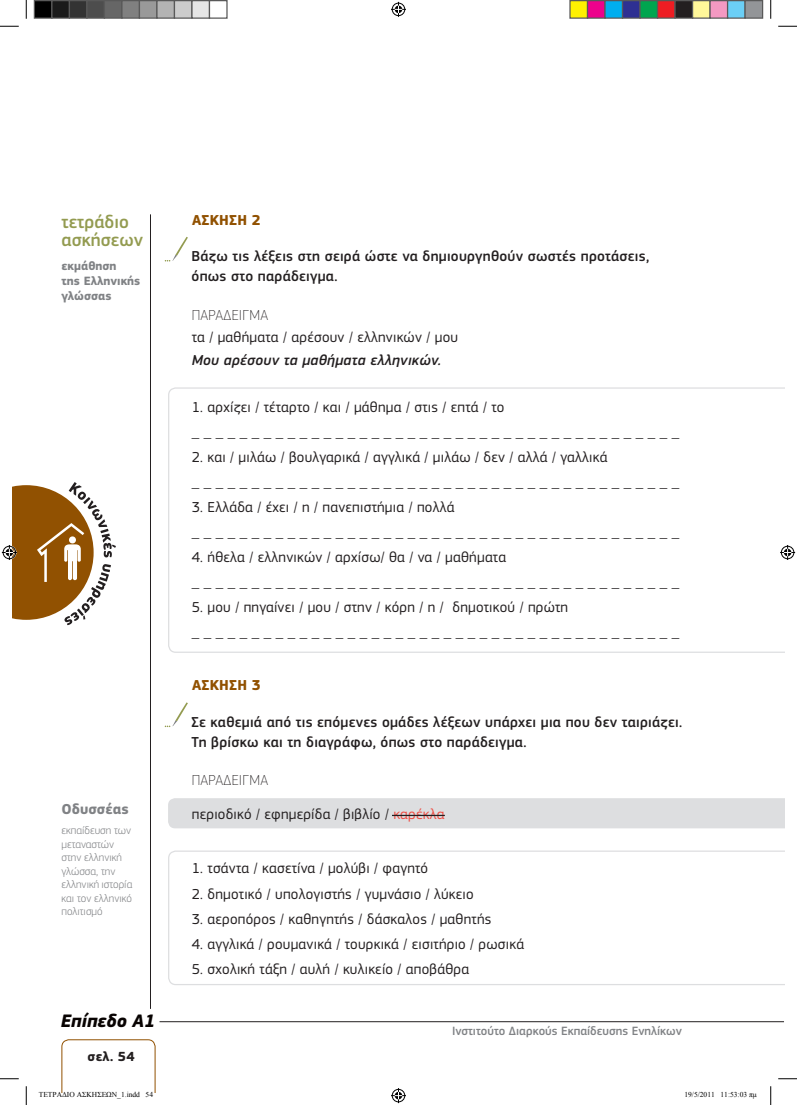
<style>
.page{position:relative;width:797px;height:1105px;background:#fff}
.page>*{position:absolute;margin:0;border:0;box-sizing:border-box;transform-origin:0 0}
.t1{font:500 18.75px/17.5px "PF Square Sans Pro";color:#939b50}
.t2{font:italic 700 18.75px "PF Square Sans Pro";color:#080302}
.t3{font:15px/25px "PF Square Sans Pro";letter-spacing:.015em;color:#231f20}
.t4{font:500 15px/20px "PF Square Sans Pro";letter-spacing:.015em;color:#231f20}
.t5{font:italic 500 15px "PF Square Sans Pro";letter-spacing:.015em;color:#231f20}
.t6{font:100 15px "PF Square Sans Pro";letter-spacing:.015em;color:#231f20}
.t7{font:700 15px "PF Square Sans Pro";letter-spacing:.015em;color:#915101}
.t8{font:700 15px "PF Square Sans Pro";color:#808285}
.t9{font:700 13.75px "PF Square Sans Pro";color:#231f20}
.t10{font:500 12.5px "PF Square Sans Pro";color:#808285}
.t11{font:700 12.5px/15px "PF Square Sans Pro";color:#808285}
.t12{font:300 11.25px/13.5px "PF Square Sans Pro";color:#808285}
.t13{font:7.5px "Times New Roman";color:#000}
.s1{color:#ef4d44}
</style>
<div class="page">
<hr style="left:150px;top:214px;width:1px;height:795px;background:#231f20">
<hr style="left:159px;top:1021px;width:625px;height:1px;background:#231f20">
<svg style="left:168px;top:387px;width:617px;height:266px"></svg>
<svg style="left:168px;top:850px;width:617px;height:135px"></svg>
<svg style="left:165px;top:702px;width:23px;height:25px"></svg>
<div style="left:168px;top:798px;width:617px;height:30px;background:#dddee0"></div>
<hr style="left:392px;top:815px;width:53px;height:1px;background:#231f20">
<svg style="left:165px;top:237px;width:23px;height:24px"></svg>
<svg style="left:0;top:25px;width:19px;height:2px"></svg>
<svg style="left:778px;top:25px;width:19px;height:2px"></svg>
<svg style="left:0;top:1078px;width:19px;height:1px"></svg>
<svg style="left:778px;top:1078px;width:19px;height:1px"></svg>
<svg style="left:25px;top:0;width:2px;height:19px"></svg>
<svg style="left:25px;top:1086px;width:2px;height:19px"></svg>
<svg style="left:770px;top:0;width:1px;height:19px"></svg>
<svg style="left:770px;top:1086px;width:1px;height:19px"></svg>
<svg style="left:391px;top:2px;width:15px;height:15px"></svg>
<svg style="left:391px;top:1088px;width:15px;height:15px"></svg>
<svg style="left:2px;top:482px;width:114px;height:143px"></svg>
<svg style="left:780px;top:545px;width:15px;height:15px"></svg>
<div style="left:34px;top:1px;width:18px;height:17px;background:#000"></div>
<div style="left:34px;top:0;width:18px;height:19px;border:1px solid #595959"></div>
<div style="left:52px;top:1px;width:17px;height:17px;background:#1a1a1a"></div>
<div style="left:51px;top:0;width:19px;height:19px;border:1px solid #595959"></div>
<div style="left:69px;top:1px;width:18px;height:17px;background:#333"></div>
<div style="left:69px;top:0;width:19px;height:19px;border:1px solid #595959"></div>
<div style="left:87px;top:1px;width:17px;height:17px;background:#4d4d4d"></div>
<div style="left:86px;top:0;width:19px;height:19px;border:1px solid #595959"></div>
<div style="left:104px;top:1px;width:18px;height:17px;background:#666"></div>
<div style="left:104px;top:0;width:18px;height:19px;border:1px solid #595959"></div>
<div style="left:122px;top:1px;width:17px;height:17px;background:#808080"></div>
<div style="left:121px;top:0;width:19px;height:19px;border:1px solid #595959"></div>
<div style="left:139px;top:1px;width:18px;height:17px;background:#999"></div>
<div style="left:139px;top:0;width:19px;height:19px;border:1px solid #595959"></div>
<div style="left:157px;top:1px;width:17px;height:17px;background:#b3b3b3"></div>
<div style="left:156px;top:0;width:19px;height:19px;border:1px solid #595959"></div>
<div style="left:174px;top:1px;width:18px;height:17px;background:#ccc"></div>
<div style="left:174px;top:0;width:18px;height:19px;border:1px solid #595959"></div>
<div style="left:192px;top:1px;width:17px;height:17px;background:#e6e6e6"></div>
<div style="left:191px;top:0;width:19px;height:19px;border:1px solid #595959"></div>
<div style="left:209px;top:0;width:19px;height:19px;border:1px solid #595959"></div>
<div style="left:570px;top:1px;width:17px;height:17px;background:#fff101"></div>
<div style="left:569px;top:0;width:19px;height:19px;border:1px solid #595959"></div>
<div style="left:587px;top:1px;width:18px;height:17px;background:#ed028c"></div>
<div style="left:587px;top:0;width:18px;height:19px;border:1px solid #595959"></div>
<div style="left:605px;top:1px;width:17px;height:17px;background:#00aeef"></div>
<div style="left:604px;top:0;width:19px;height:19px;border:1px solid #595959"></div>
<div style="left:622px;top:1px;width:18px;height:17px;background:#2e3092"></div>
<div style="left:622px;top:0;width:18px;height:19px;border:1px solid #595959"></div>
<div style="left:640px;top:1px;width:17px;height:17px;background:#00a54f"></div>
<div style="left:639px;top:0;width:19px;height:19px;border:1px solid #595959"></div>
<div style="left:657px;top:1px;width:18px;height:17px;background:#ee1d23"></div>
<div style="left:657px;top:0;width:18px;height:19px;border:1px solid #595959"></div>
<div style="left:675px;top:1px;width:17px;height:17px;background:#231f20"></div>
<div style="left:674px;top:0;width:19px;height:19px;border:1px solid #595959"></div>
<div style="left:692px;top:1px;width:18px;height:17px;background:#fff79a"></div>
<div style="left:692px;top:0;width:18px;height:19px;border:1px solid #595959"></div>
<div style="left:710px;top:1px;width:17px;height:17px;background:#f499c2"></div>
<div style="left:709px;top:0;width:19px;height:19px;border:1px solid #595959"></div>
<div style="left:727px;top:1px;width:18px;height:17px;background:#6bcff6"></div>
<div style="left:727px;top:0;width:18px;height:19px;border:1px solid #595959"></div>
<div style="left:745px;top:1px;width:17px;height:17px;background:#939598"></div>
<div style="left:744px;top:0;width:19px;height:19px;border:1px solid #595959"></div>
<svg style="left:61px;top:1039px;width:94px;height:54px"></svg>
<p class="t1" style="left:61px;top:214px;width:83px">τετράδιο ασκήσεων</p>
<p class="t11" style="left:61px;top:258px;width:80px">εκμάθηση<br>της Ελληνικής γλώσσας</p>
<p class="t8" style="left:61px;top:800px;width:69px">Οδυσσέας</p>
<p class="t12" style="left:61px;top:824px;width:72px">εκπαίδευση των μεταναστών στην ελληνική γλώσσα, την ελληνική ιστορία και τον ελληνικό πολιτισμό</p>
<p class="t2" style="left:61px;top:1010px;width:96px">Επίπεδο Α1</p>
<p class="t9" style="left:87px;top:1048px;width:49px">σελ. 54</p>
<p class="t7" style="left:192px;top:211px;width:70px">ΑΣΚΗΣΗ 2</p>
<p class="t4" style="left:192px;top:247px;width:459px">Βάζω τις λέξεις στη σειρά ώστε να δημιουργηθούν σωστές προτάσεις, όπως στο παράδειγμα.</p>
<p class="t6" style="left:192px;top:306px;width:78px">ΠΑΡΑΔΕΙΓΜΑ</p>
<p class="t3" style="left:192px;top:325px;width:268px">τα / μαθήματα / αρέσουν / ελληνικών / μου</p>
<p class="t5" style="left:192px;top:351px;width:251px">Μου αρέσουν τα μαθήματα ελληνικών.</p>
<p class="t3" style="left:192px;top:395px;width:489px">1. αρχίζει / τέταρτο / και / μάθημα / στις / επτά / το<br>_ _ _ _ _ _ _ _ _ _ _ _ _ _ _ _ _ _ _ _ _ _ _ _ _ _ _ _ _ _ _ _ _ _ _ _ _ _ _ _ _</p>
<p class="t3" style="left:192px;top:445px;width:489px">2. και / μιλάω / βουλγαρικά / αγγλικά / μιλάω / δεν / αλλά / γαλλικά<br>_ _ _ _ _ _ _ _ _ _ _ _ _ _ _ _ _ _ _ _ _ _ _ _ _ _ _ _ _ _ _ _ _ _ _ _ _ _ _ _ _</p>
<p class="t3" style="left:192px;top:495px;width:489px">3. Ελλάδα / έχει / η / πανεπιστήμια / πολλά<br>_ _ _ _ _ _ _ _ _ _ _ _ _ _ _ _ _ _ _ _ _ _ _ _ _ _ _ _ _ _ _ _ _ _ _ _ _ _ _ _ _</p>
<p class="t3" style="left:192px;top:545px;width:489px">4. ήθελα / ελληνικών / αρχίσω/ θα / να / μαθήματα<br>_ _ _ _ _ _ _ _ _ _ _ _ _ _ _ _ _ _ _ _ _ _ _ _ _ _ _ _ _ _ _ _ _ _ _ _ _ _ _ _ _</p>
<p class="t3" style="left:192px;top:595px;width:489px">5. μου / πηγαίνει / μου / στην / κόρη / η / δημοτικού / πρώτη<br>_ _ _ _ _ _ _ _ _ _ _ _ _ _ _ _ _ _ _ _ _ _ _ _ _ _ _ _ _ _ _ _ _ _ _ _ _ _ _ _ _</p>
<p class="t7" style="left:192px;top:676px;width:70px">ΑΣΚΗΣΗ 3</p>
<p class="t4" style="left:192px;top:712px;width:492px">Σε καθεμιά από τις επόμενες ομάδες λέξεων υπάρχει μια που δεν ταιριάζει.<br>Τη βρίσκω και τη διαγράφω, όπως στο παράδειγμα.</p>
<p class="t6" style="left:192px;top:772px;width:78px">ΠΑΡΑΔΕΙΓΜΑ</p>
<p class="t3" style="left:192px;top:801px;width:254px">περιοδικό / εφημερίδα / βιβλίο / <span class="s1">καρέκλα</span></p>
<p class="t3" style="left:192px;top:856px;width:238px">1. τσάντα / κασετίνα / μολύβι / φαγητό</p>
<p class="t3" style="left:192px;top:881px;width:283px">2. δημοτικό / υπολογιστής / γυμνάσιο / λύκειο</p>
<p class="t3" style="left:192px;top:906px;width:301px">3. αεροπόρος / καθηγητής / δάσκαλος / μαθητής</p>
<p class="t3" style="left:192px;top:931px;width:334px">4. αγγλικά / ρουμανικά / τουρκικά / εισιτήριο / ρωσικά</p>
<p class="t3" style="left:192px;top:956px;width:279px">5. σχολική τάξη / αυλή / κυλικείο / αποβάθρα</p>
<p class="t10" style="left:452px;top:1023px;width:231px">Ινστιτούτο Διαρκούς Εκπαίδευσης Ενηλίκων</p>
<p class="t13" style="left:39px;top:1090px;width:116px">ΤΕΤΡΑΔΙΟ ΑΣΚΗΣΕΩΝ_1.indd 54</p>
<p class="t13" style="left:684px;top:1090px;width:74px">19/5/2011 11:53:03 πμ</p>
</div>
